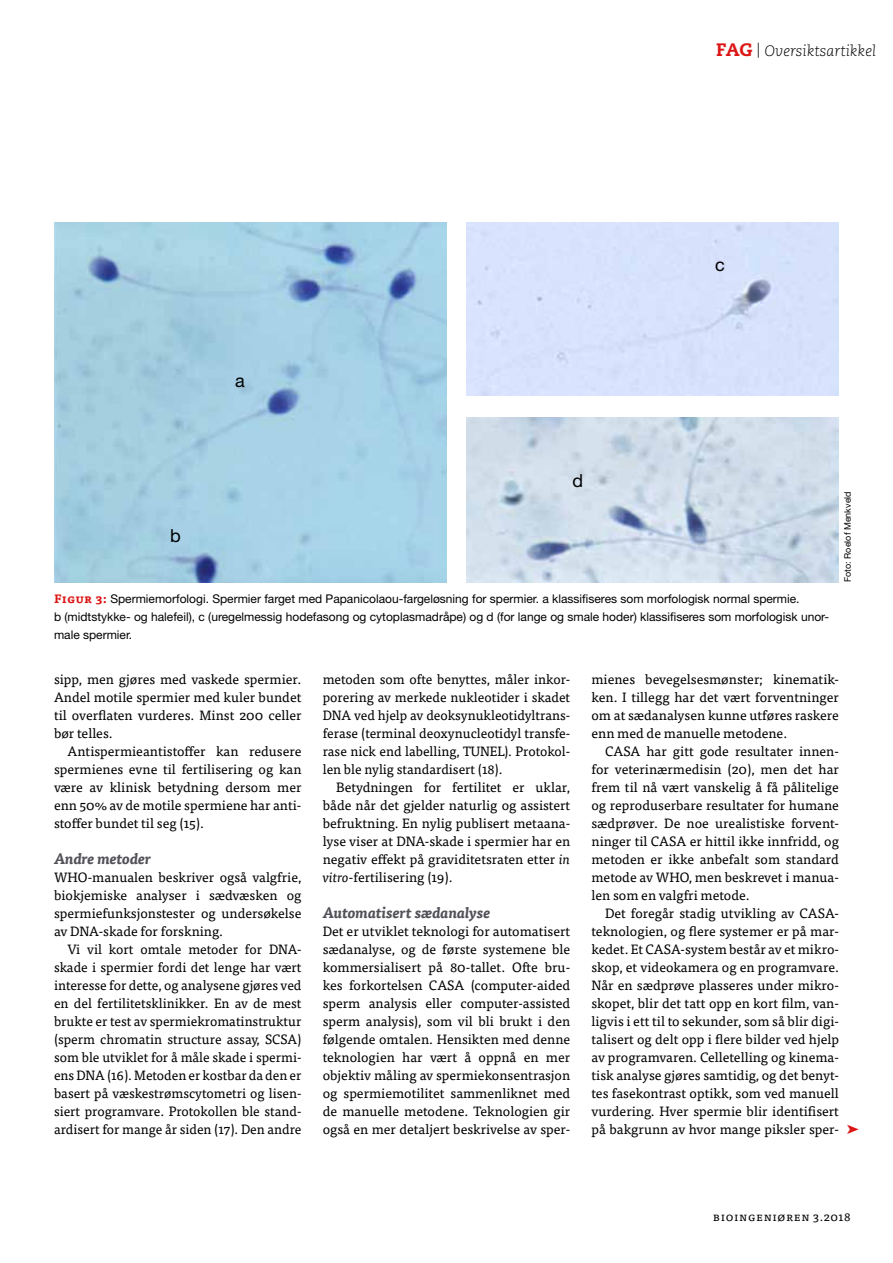
<style>
.page{position:relative;width:893px;height:1263px;background:#fff}
.page>*{position:absolute;margin:0;border:0;box-sizing:border-box;transform-origin:0 0}
.t1{font:18px "Helvetica Neue LT Pro";color:#000}
.t2{font:italic 700 15px "Tisa Pro";color:#535158}
.t3{font:italic 300 15px "Caecilia LT Std";color:#000}
.t4{font:13.5px/18px "Tisa Pro";color:#000;text-align:justify}
.t5{font:12px/18px "Helvetica Neue LT Pro";color:#000}
.t6{font:12px "Tisa Pro";letter-spacing:.05em;color:#000}
.t7{font:9px "Helvetica Neue LT Pro";color:#000}
.s1{font-weight:800;font-style:normal;font-size:18px;color:#dc1614}
.s2{font-family:"Tisa Pro";font-weight:700;color:#dc1614}
.s3{font-style:italic}
</style>
<div class="page">
<img style="left:54px;top:223px;width:392px;height:359px">
<div style="left:467px;top:223px;width:372px;height:173px;background:#d7e2fd"></div>
<img style="left:467px;top:417px;width:372px;height:165px">
<p class="t3" style="left:716px;top:43px;width:161px"><span class="s1">FAG</span> | Oversiktsartikkel</p>
<h1 class="t1" style="left:715px;top:254px;width:11px">c</h1>
<h1 class="t1" style="left:235px;top:370px;width:11px">a</h1>
<h1 class="t1" style="left:170px;top:524px;width:12px">b</h1>
<h1 class="t1" style="left:573px;top:469px;width:12px">d</h1>
<p class="t5" style="left:54px;top:590px;width:777px"><span class="s2">Figur 3:</span> Spermiemorfologi. Spermier farget med Papanicolaou-fargeløsning for spermier. a klassifiseres som morfologisk normal spermie.<br>b (midtstykke- og halefeil), c (uregelmessig hodefasong og cytoplasmadråpe) og d (for lange og smale hoder) klassifiseres som morfologisk unor&shy;male spermier.</p>
<p class="t7" style="left:842px;top:582px;width:92px;rotate:-90deg">Foto: Roelof Menkveld</p>
<p class="t4" style="left:54px;top:669px;width:249px">sipp, men gjøres med vaskede spermier.<br>Andel motile spermier med kuler bundet til overflaten vurderes. Minst 200 celler bør telles.</p>
<p class="t4" style="left:54px;top:741px;width:249px;text-indent:14px">Antispermieantistoffer kan redusere spermienes evne til fertilisering og kan være av klinisk betydning dersom mer enn 50% av de motile spermiene har anti&shy;stoffer bundet til seg (15).</p>
<p class="t2" style="left:54px;top:847px;width:99px">Andre metoder</p>
<p class="t4" style="left:54px;top:867px;width:249px">WHO-manualen beskriver også valgfrie, biokjemiske analyser i sædvæsken og spermiefunksjonstester og undersøkelse av DNA-skade for forskning.</p>
<p class="t4" style="left:54px;top:939px;width:249px;text-indent:14px">Vi vil kort omtale metoder for DNA&shy;skade i spermier fordi det lenge har vært interesse for dette, og analysene gjøres ved en del fertilitetsklinikker. En av de mest brukte er test av spermiekromatinstruktur (sperm chromatin structure assay, SCSA) som ble utviklet for å måle skade i spermi&shy;ens DNA (16). Metoden er kostbar da den er basert på væskestrømscytometri og lisen&shy;siert programvare. Protokollen ble stand&shy;ardisert for mange år siden (17). Den andre</p>
<p class="t4" style="left:323px;top:669px;width:249px">metoden som ofte benyttes, måler inkor&shy;porering av merkede nukleotider i skadet DNA ved hjelp av deoksynukleotidyltrans&shy;ferase (terminal deoxynucleotidyl transfe&shy;rase nick end labelling, TUNEL). Protokol&shy;len ble nylig standardisert (18).</p>
<p class="t4" style="left:323px;top:777px;width:249px;text-indent:14px">Betydningen for fertilitet er uklar, både når det gjelder naturlig og assistert befruktning. En nylig publisert metaana&shy;lyse viser at DNA-skade i spermier har en negativ effekt på graviditetsraten etter <span class="s3">in vitro</span>-fertilisering (19).</p>
<p class="t2" style="left:323px;top:901px;width:169px">Automatisert sædanalyse</p>
<p class="t4" style="left:323px;top:921px;width:249px">Det er utviklet teknologi for automatisert sædanalyse, og de første systemene ble kommersialisert på 80-tallet. Ofte bru&shy;kes forkortelsen CASA (computer-aided sperm analysis eller computer-assisted sperm analysis), som vil bli brukt i den følgende omtalen. Hensikten med denne teknologien har vært å oppnå en mer objektiv måling av spermiekonsentrasjon og spermiemotilitet sammenliknet med de manuelle metodene. Teknologien gir også en mer detaljert beskrivelse av sper-</p>
<p class="t4" style="left:591px;top:669px;width:249px">mienes bevegelsesmønster; kinematik&shy;ken. I tillegg har det vært forventninger om at sædanalysen kunne utføres raskere enn med de manuelle metodene.</p>
<p class="t4" style="left:591px;top:741px;width:249px;text-indent:14px">CASA har gitt gode resultater innen&shy;for veterinærmedisin (20), men det har frem til nå vært vanskelig å få pålitelige og reproduserbare resultater for humane sædprøver. De noe urealistiske forvent&shy;ninger til CASA er hittil ikke innfridd, og metoden er ikke anbefalt som standard metode av WHO, men beskrevet i manua&shy;len som en valgfri metode.</p>
<p class="t4" style="left:591px;top:903px;width:249px;text-indent:14px">Det foregår stadig utvikling av CASA&shy;teknologien, og flere systemer er på mar&shy;kedet. Et CASA-system består av et mikro&shy;skop, et videokamera og en programvare.<br>Når en sædprøve plasseres under mikro&shy;skopet, blir det tatt opp en kort film, van&shy;ligvis i ett til to sekunder, som så blir digi&shy;talisert og delt opp i flere bilder ved hjelp av programvaren. Celletelling og kinema&shy;tisk analyse gjøres samtidig, og det benyt&shy;tes fasekontrast optikk, som ved manuell vurdering. Hver spermie blir identifisert på bakgrunn av hvor mange piksler sper-</p>
<p class="t6" style="left:713px;top:1208px;width:139px">Bioingeniøren 3.2018</p>
</div>
